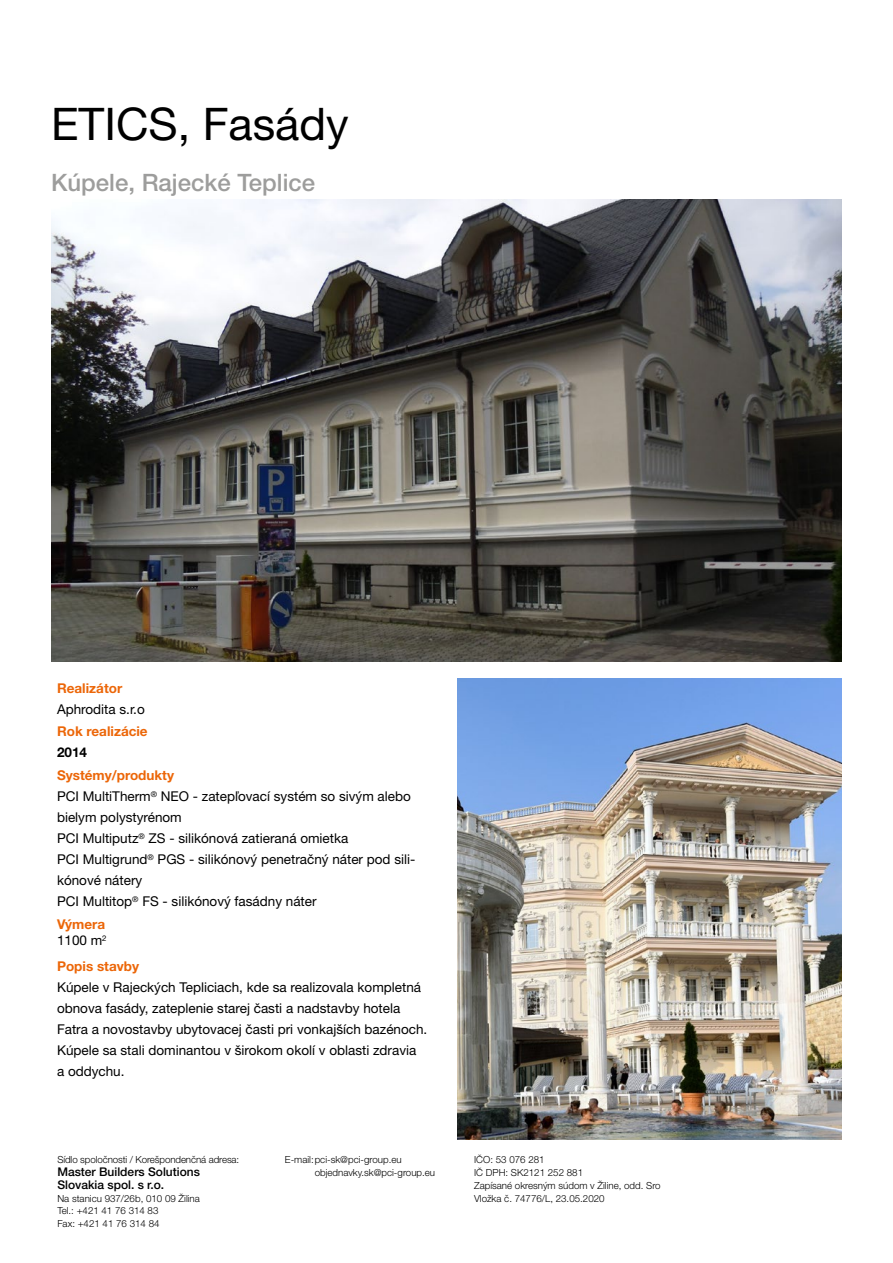
<style>
.page{position:relative;width:893px;height:1263px;background:#fff}
.page>*{position:absolute;margin:0;border:0;box-sizing:border-box;transform-origin:0 0}
.t1{font:45px "Helvetica Neue CE";color:#000}
.t2{font:500 24px "Helvetica Neue CE";color:#9d9d9c}
.t3{font:13.5px/21px "Helvetica Neue CE";color:#000}
.t4{font:700 13.5px/16.5px "Helvetica Neue CE";color:#ec6608}
.t5{font:700 13.5px "Helvetica Neue CE";color:#000}
.t6{font:500 12px/12.8px "Helvetica Neue CE";color:#000}
.t7{font:300 9.75px/12.8px "Helvetica Neue CE";color:#000}
.s1{font-weight:700;color:#ec6608}
.s2{font-weight:400;color:#000}
</style>
<div class="page">
<img style="left:51px;top:200px;width:791px;height:461px">
<img style="left:457px;top:678px;width:385px;height:462px">
<h1 class="t1" style="left:51px;top:99px;width:299px">ETICS, Fasády</h1>
<h2 class="t2" style="left:51px;top:170px;width:266px">Kúpele, Rajecké Teplice</h2>
<p class="t4" style="left:57px;top:680px;width:67px">Realizátor</p>
<p class="t3" style="left:57px;top:698px;width:89px">Aphrodita s.r.o</p>
<p class="t4" style="left:57px;top:723px;width:92px">Rok realizácie</p>
<p class="t5" style="left:57px;top:745px;width:32px">2014</p>
<p class="t3" style="left:57px;top:765px;width:360px"><span class="s1">Systémy/produkty<br></span>PCI MultiTherm<sup>®</sup> NEO - zatepľovací systém so sivým alebo bielym polystyrénom<br>PCI Multiputz<sup>®</sup> ZS - silikónová zatieraná omietka<br>PCI Multigrund<sup>®</sup> PGS - silikónový penetračný náter pod sili&shy;kónové nátery<br>PCI Multitop<sup>®</sup> FS - silikónový fasádny náter</p>
<p class="t4" style="left:57px;top:916px;width:51px">Výmera<br><span class="s2">1100 m</span><sup>2</sup></p>
<p class="t4" style="left:57px;top:958px;width:84px">Popis stavby</p>
<p class="t3" style="left:57px;top:977px;width:372px">Kúpele v Rajeckých Tepliciach, kde sa realizovala kompletná obnova fasády, zateplenie starej časti a nadstavby hotela Fatra a novostavby ubytovacej časti pri vonkajších bazénoch.<br>Kúpele sa stali dominantou v širokom okolí v oblasti zdravia<br>a oddychu.</p>
<p class="t7" style="left:57px;top:1154px;width:183px">Sídlo spoločnosti / Korešpondenčná adresa:</p>
<p class="t6" style="left:57px;top:1166px;width:144px">Master Builders Solutions<br>Slovakia spol. s r.o.</p>
<p class="t7" style="left:57px;top:1192px;width:144px">Na stanicu 937/26b, 010 09 Žilina<br>Tel.: +421 41 76 314 83<br>Fax: +421 41 76 314 84</p>
<p class="t7" style="left:315px;top:1154px;width:122px;text-indent:-30px">E-mail:pci-sk@pci-group.eu objednavky.sk@pci-group.eu</p>
<p class="t7" style="left:474px;top:1154px;width:188px">IČO: 53 076 281<br>IČ DPH: SK2121 252 881<br>Zapísané okresným súdom v Žiline, odd. Sro<br>Vložka č. 74776/L, 23.05.2020</p>
</div>
